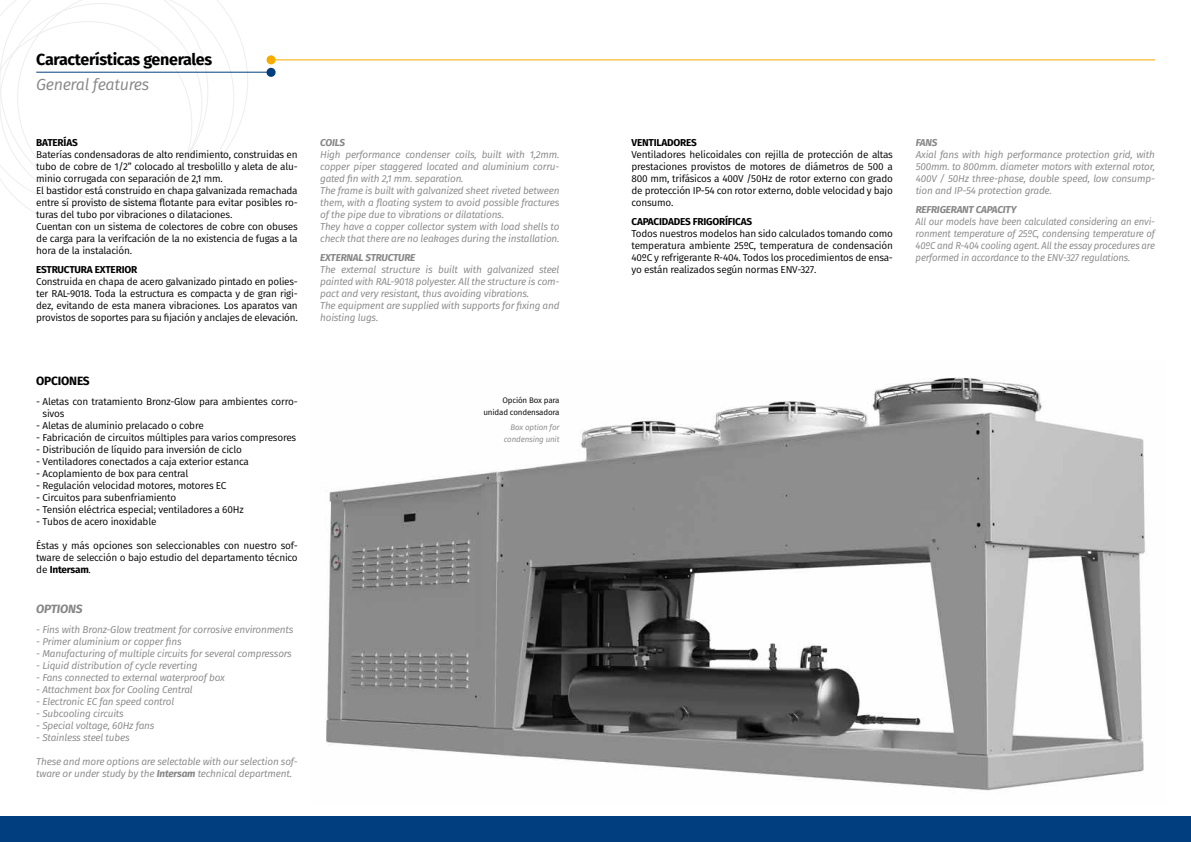
<style>
.page{position:relative;width:1191px;height:842px;background:#fff}
.page>*{position:absolute;margin:0;border:0;box-sizing:border-box;transform-origin:0 0}
.t1{font:700 16.1px "Fira Sans";letter-spacing:-.02em;color:#000}
.t2{font:italic 16.1px "Fira Sans";letter-spacing:-.02em;color:#878787}
.t3{font:700 12px "Fira Sans";letter-spacing:-.02em;color:#000}
.t4{font:italic 700 12px "Fira Sans";letter-spacing:-.02em;color:#878787}
.t5{font:10px/12px "Fira Sans";letter-spacing:-.02em;color:#000;text-align:justify}
.t6{font:italic 10px/12px "Fira Sans";letter-spacing:-.02em;color:#878787}
.t7{font:italic 10px/12px "Fira Sans";letter-spacing:-.02em;color:#878787;text-align:justify;scale:.96 1}
.t8{font:700 10px "Fira Sans";letter-spacing:-.02em;color:#000}
.t9{font:italic 700 10px "Fira Sans";letter-spacing:-.02em;color:#878787}
.t10{font:8px/12px "Fira Sans";letter-spacing:-.02em;color:#000;text-align:right}
.t11{font:italic 8px/12px "Fira Sans";letter-spacing:-.02em;color:#878787;text-align:right}
.s1{font-weight:700}
</style>
<div class="page">
<img style="left:325px;top:377px;width:821px;height:414px">
<svg style="left:28px;top:0;width:221px;height:228px"></svg>
<svg style="left:0;top:0;width:209px;height:208px"></svg>
<hr style="left:36px;top:72px;width:235px;height:1px;background:#003e80">
<div style="left:0;top:816px;width:1191px;height:26px;background:#003e80"></div>
<svg style="left:266px;top:55px;width:10px;height:9px"></svg>
<div style="left:266px;top:68px;width:10px;height:9px;background:#003e80;border-radius:50%"></div>
<hr style="left:271px;top:59px;width:884px;height:1px;background:#f8ac00">
<h1 class="t1" style="left:36px;top:45px;width:177px">Características generales</h1>
<h1 class="t2" style="left:36px;top:72px;width:115px">General features</h1>
<p class="t8" style="left:36px;top:134px;width:43px">BATERÍAS</p>
<p class="t5" style="left:36px;top:149px;width:263px;text-align:left">Baterías condensadoras de alto rendimiento, construidas en tubo de cobre de 1/2” colocado al tresbolillo y aleta de alu&shy;minio corrugada con separación de 2,1 mm.<br>El bastidor está construido en chapa galvanizada remachada entre sí provisto de sistema flotante para evitar posibles ro&shy;turas del tubo por vibraciones o dilataciones.<br>Cuentan con un sistema de colectores de cobre con obuses de carga para la verifcación de la no existencia de fugas a la hora de la instalación.</p>
<p class="t8" style="left:36px;top:261px;width:102px">ESTRUCTURA EXTERIOR</p>
<p class="t5" style="left:36px;top:276px;width:263px">Construida en chapa de acero galvanizado pintado en polies&shy;ter RAL-9018. Toda la estructura es compacta y de gran rigi&shy;dez, evitando de esta manera vibraciones. Los aparatos van provistos de soportes para su fijación y anclajes de elevación.</p>
<p class="t3" style="left:36px;top:370px;width:55px">OPCIONES</p>
<p class="t5" style="left:43px;top:395px;width:257px;text-indent:-6px">- Aletas con tratamiento Bronz-Glow para ambientes corro&shy;sivos</p>
<p class="t5" style="left:36px;top:419px;width:169px">- Aletas de aluminio prelacado o cobre</p>
<p class="t5" style="left:36px;top:431px;width:261px">- Fabricación de circuitos múltiples para varios compresores</p>
<p class="t5" style="left:36px;top:443px;width:207px">- Distribución de líquido para inversión de ciclo</p>
<p class="t5" style="left:36px;top:455px;width:214px">- Ventiladores conectados a caja exterior estanca</p>
<p class="t5" style="left:36px;top:467px;width:154px">- Acoplamiento de box para central</p>
<p class="t5" style="left:36px;top:479px;width:192px">- Regulación velocidad motores, motores EC</p>
<p class="t5" style="left:36px;top:491px;width:141px">- Circuitos para subenfriamiento</p>
<p class="t5" style="left:36px;top:503px;width:209px">- Tensión eléctrica especial; ventiladores a 60Hz</p>
<p class="t5" style="left:36px;top:515px;width:122px">- Tubos de acero inoxidable</p>
<p class="t5" style="left:36px;top:539px;width:263px">Éstas y más opciones son seleccionables con nuestro sof&shy;tware de selección o bajo estudio del departamento técnico de <span class="s1">Intersam</span>.</p>
<p class="t4" style="left:36px;top:598px;width:48px">OPTIONS</p>
<p class="t6" style="left:36px;top:623px;width:259px">- Fins with Bronz-Glow treatment for corrosive environments</p>
<p class="t6" style="left:36px;top:635px;width:147px">- Primer aluminium or copper fins</p>
<p class="t6" style="left:36px;top:647px;width:257px">- Manufacturing of multiple circuits for several compressors</p>
<p class="t6" style="left:36px;top:659px;width:163px">- Liquid distribution of cycle reverting</p>
<p class="t6" style="left:36px;top:671px;width:190px">- Fans connected to external waterproof box</p>
<p class="t6" style="left:36px;top:683px;width:158px">- Attachment box for Cooling Central</p>
<p class="t6" style="left:36px;top:695px;width:140px">- Electronic EC fan speed control</p>
<p class="t6" style="left:36px;top:707px;width:89px">- Subcooling circuits</p>
<p class="t6" style="left:36px;top:719px;width:120px">- Special voltage, 60Hz fans</p>
<p class="t6" style="left:36px;top:731px;width:95px">- Stainless steel tubes</p>
<p class="t6" style="left:36px;top:755px;width:263px">These and more options are selectable with our selection sof&shy;tware or under study by the <span class="s1">Intersam</span> technical department.</p>
<p class="t9" style="left:320px;top:134px;width:26px">COILS</p>
<p class="t6" style="left:320px;top:149px;width:241px">High performance condenser coils, built with 1,2mm. copper piper staggered located and aluminium corru&shy;gated fin with 2,1 mm. separation.<br>The frame is built with galvanized sheet riveted between them, with a floating system to avoid possible fractures of the pipe due to vibrations or dilatations.<br>They have a copper collector system with load shells to check that there are no leakages during the installation.</p>
<p class="t9" style="left:320px;top:249px;width:97px">EXTERNAL STRUCTURE</p>
<p class="t6" style="left:320px;top:264px;width:241px">The external structure is built with galvanized steel painted with RAL-9018 polyester. All the structure is com&shy;pact and very resistant, thus avoiding vibrations.<br>The equipment are supplied with supports for fixing and hoisting lugs.</p>
<p class="t10" style="left:483px;top:394px;width:77px">Opción Box para unidad condensadora</p>
<p class="t11" style="left:504px;top:421px;width:57px">Box option for condensing unit</p>
<p class="t8" style="left:631px;top:134px;width:67px">VENTILADORES</p>
<p class="t5" style="left:631px;top:149px;width:263px">Ventiladores helicoidales con rejilla de protección de altas prestaciones provistos de motores de diámetros de 500 a 800 mm, trifásicos a 400V /50Hz de rotor externo con grado de protección IP-54 con rotor externo, doble velocidad y bajo consumo.</p>
<p class="t8" style="left:631px;top:213px;width:122px">CAPACIDADES FRIGORÍFICAS</p>
<p class="t5" style="left:631px;top:228px;width:263px">Todos nuestros modelos han sido calculados tomando como temperatura ambiente 25ºC, temperatura de condensación 40ºC y refrigerante R-404. Todos los procedimientos de ensa&shy;yo están realizados según normas ENV-327.</p>
<p class="t9" style="left:915px;top:134px;width:23px">FANS</p>
<p class="t6" style="left:915px;top:149px;width:241px;text-align:justify">Axial fans with high performance protection grid, with 500mm. to 800mm. diameter motors with external rotor, 400V / 50Hz three-phase, double speed, low consump&shy;tion and IP-54 protection grade.</p>
<p class="t9" style="left:915px;top:201px;width:102px">REFRIGERANT CAPACITY</p>
<p class="t7" style="left:915px;top:216px;width:251px">All our models have been calculated considering an envi&shy;ronment temperature of 25ºC, condensing temperature of 40ºC and R-404 cooling agent. All the essay procedures are performed in accordance to the ENV-327 regulations.</p>
</div>
